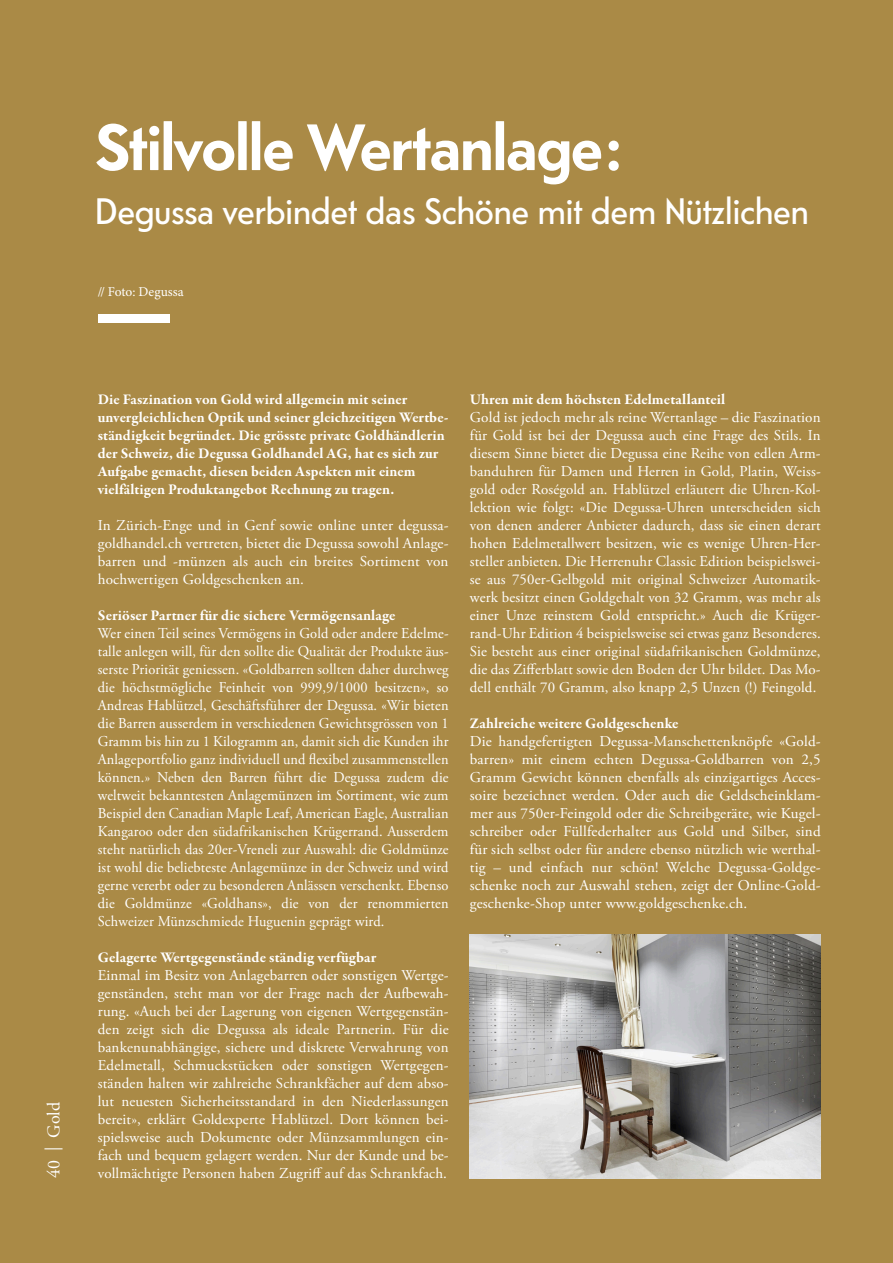
<style>
.page{position:relative;width:893px;height:1263px;background:#aa8a46}
.page>*{position:absolute;margin:0;border:0;box-sizing:border-box;transform-origin:0 0}
.t1{font:700 65.25px "Telefon";letter-spacing:-.015em;color:#fff}
.t2{font:36.75px "Telefon";letter-spacing:-.015em;color:#fff}
.t3{font:18px "Adobe Garamond Pro";color:#fff}
.t4{font:15px/18px "Adobe Garamond Pro";letter-spacing:.01em;color:#fff;text-align:justify}
.t5{font:15px/18px "Adobe Garamond Pro";letter-spacing:.01em;color:#fff;text-align:justify;scale:.96 1}
.t6{font:700 15px/18px "Garamond Premr Pro";letter-spacing:.005em;color:#fff}
.t7{font:13.5px "Minion Pro";letter-spacing:-.005em;color:#fff}
</style>
<div class="page">
<img style="left:470px;top:934px;width:351px;height:244px">
<div style="left:98px;top:314px;width:72px;height:9px;background:#fff"></div>
<h1 class="t1" style="left:95px;top:105px;width:528px">Stilvolle Wertanlage:</h1>
<h2 class="t2" style="left:95px;top:187px;width:716px">Degussa verbindet das Schöne mit dem Nützlichen</h2>
<p class="t7" style="left:98px;top:283px;width:87px">// Foto: Degussa</p>
<p class="t3" style="left:43px;top:1178px;width:77px;rotate:-90deg">40 | Gold</p>
<p class="t6" style="left:98px;top:391px;width:352px">Die Faszination von Gold wird allgemein mit seiner unvergleichlichen Optik und seiner gleichzeitigen Wertbe&shy;ständigkeit begründet. Die grösste private Goldhändlerin der Schweiz, die Degussa Goldhandel AG, hat es sich zur Aufgabe gemacht, diesen beiden Aspekten mit einem vielfältigen Produktangebot Rechnung zu tragen.</p>
<p class="t4" style="left:98px;top:517px;width:352px">In Zürich-Enge und in Genf sowie online unter degussa&shy;goldhandel.ch vertreten, bietet die Degussa sowohl Anlage&shy;barren und -münzen als auch ein breites Sortiment von hochwertigen Goldgeschenken an.</p>
<p class="t6" style="left:98px;top:607px;width:299px">Seriöser Partner für die sichere Vermögensanlage</p>
<p class="t5" style="left:98px;top:625px;width:367px">Wer einen Teil seines Vermögens in Gold oder andere Edelme&shy;talle anlegen will, für den sollte die Qualität der Produkte äus&shy;serste Priorität geniessen. «Goldbarren sollten daher durchweg die höchstmögliche Feinheit von 999,9/1000 besitzen», so Andreas Hablützel, Geschäftsführer der Degussa. «Wir bieten die Barren ausserdem in verschiedenen Gewichtsgrössen von 1<br>Gramm bis hin zu 1 Kilogramm an, damit sich die Kunden ihr Anlageportfolio ganz individuell und flexibel zusammenstellen können.» Neben den Barren führt die Degussa zudem die weltweit bekanntesten Anlagemünzen im Sortiment, wie zum Beispiel den Canadian Maple Leaf, American Eagle, Australian Kangaroo oder den südafrikanischen Krügerrand. Ausserdem steht natürlich das 20er-Vreneli zur Auswahl: die Goldmünze ist wohl die beliebteste Anlagemünze in der Schweiz und wird gerne vererbt oder zu besonderen Anlässen verschenkt. Ebenso die Goldmünze «Goldhans», die von der renommierten Schweizer Münzschmiede Huguenin geprägt wird.</p>
<p class="t6" style="left:98px;top:949px;width:280px">Gelagerte Wertgegenstände ständig verfügbar</p>
<p class="t4" style="left:98px;top:967px;width:352px">Einmal im Besitz von Anlagebarren oder sonstigen Wertge&shy;genständen, steht man vor der Frage nach der Aufbewah&shy;rung. «Auch bei der Lagerung von eigenen Wertgegenstän&shy;den zeigt sich die Degussa als ideale Partnerin. Für die bankenunabhängige, sichere und diskrete Verwahrung von Edelmetall, Schmuckstücken oder sonstigen Wertgegen&shy;ständen halten wir zahlreiche Schrankfächer auf dem abso&shy;lut neuesten Sicherheitsstandard in den Niederlassungen bereit», erklärt Goldexperte Hablützel. Dort können bei&shy;spielsweise auch Dokumente oder Münzsammlungen ein&shy;fach und bequem gelagert werden. Nur der Kunde und be&shy;vollmächtigte Personen haben Zugriff auf das Schrankfach.</p>
<p class="t6" style="left:470px;top:391px;width:257px">Uhren mit dem höchsten Edelmetallanteil</p>
<p class="t4" style="left:470px;top:409px;width:352px">Gold ist jedoch mehr als reine Wertanlage – die Faszination für Gold ist bei der Degussa auch eine Frage des Stils. In diesem Sinne bietet die Degussa eine Reihe von edlen Arm&shy;banduhren für Damen und Herren in Gold, Platin, Weiss&shy;gold oder Roségold an. Hablützel erläutert die Uhren-Kol&shy;lektion wie folgt: «Die Degussa-Uhren unterscheiden sich von denen anderer Anbieter dadurch, dass sie einen derart hohen Edelmetallwert besitzen, wie es wenige Uhren-Her&shy;steller anbieten. Die Herrenuhr Classic Edition beispielswei&shy;se aus 750er-Gelbgold mit original Schweizer Automatik&shy;werk besitzt einen Goldgehalt von 32 Gramm, was mehr als einer Unze reinstem Gold entspricht.» Auch die Krüger&shy;rand-Uhr Edition 4 beispielsweise sei etwas ganz Besonderes.<br>Sie besteht aus einer original südafrikanischen Goldmünze, die das Zifferblatt sowie den Boden der Uhr bildet. Das Mo&shy;dell enthält 70 Gramm, also knapp 2,5 Unzen (!) Feingold.</p>
<p class="t6" style="left:470px;top:715px;width:210px">Zahlreiche weitere Goldgeschenke</p>
<p class="t4" style="left:470px;top:733px;width:352px">Die handgefertigten Degussa-Manschettenknöpfe «Gold&shy;barren» mit einem echten Degussa-Goldbarren von 2,5<br>Gramm Gewicht können ebenfalls als einzigartiges Acces&shy;soire bezeichnet werden. Oder auch die Geldscheinklam&shy;mer aus 750er-Feingold oder die Schreibgeräte, wie Kugel&shy;schreiber oder Füllfederhalter aus Gold und Silber, sind für sich selbst oder für andere ebenso nützlich wie werthal&shy;tig – und einfach nur schön! Welche Degussa-Goldge&shy;schenke noch zur Auswahl stehen, zeigt der Online-Gold&shy;geschenke-Shop unter www.goldgeschenke.ch.</p>
</div>
